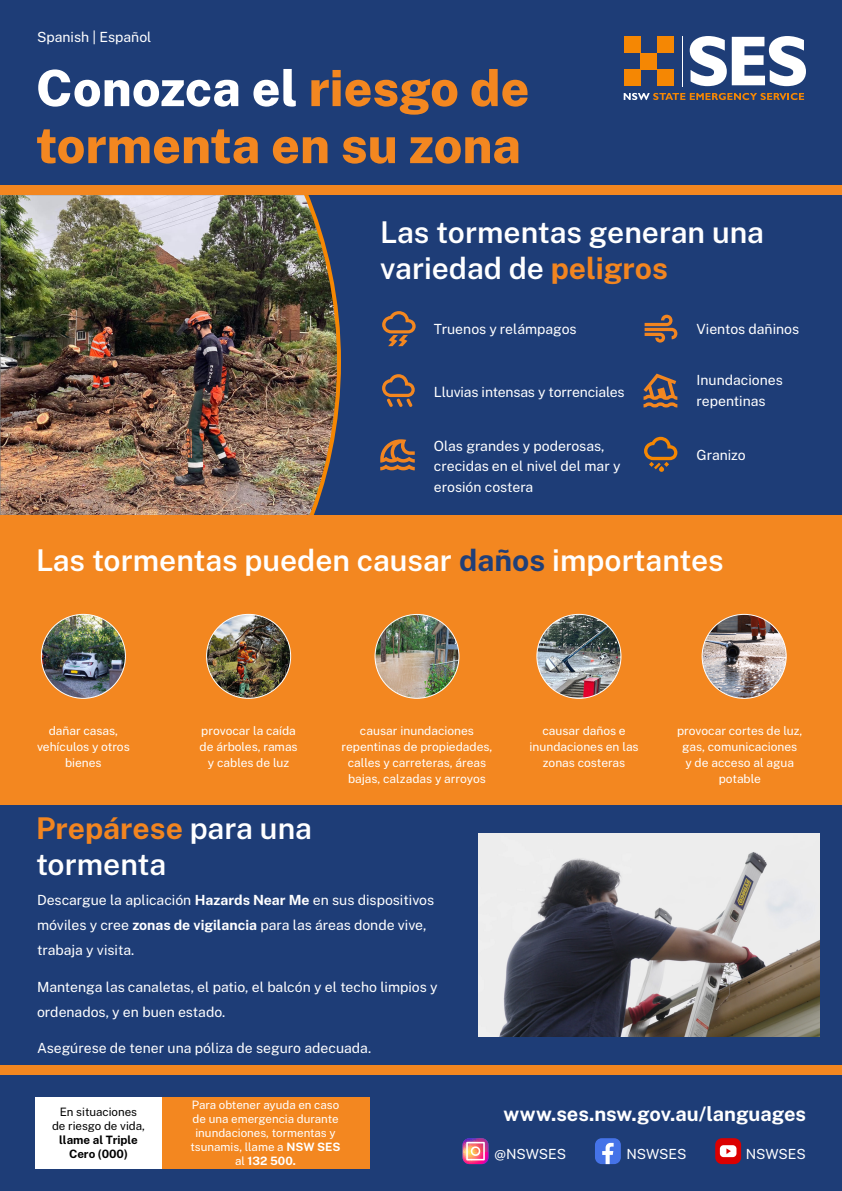
<style>
.page{position:relative;width:842px;height:1191px;background:#fff}
.page>*{position:absolute;margin:0;border:0;box-sizing:border-box;transform-origin:0 0}
.t1{font:800 50px/57px "Public Sans";color:#f38720}
.t2{font:600 30px/36px "Public Sans";color:#fff}
.t3{font:700 20px "Public Sans";color:#fff}
.t4{font:14px/20.9px "Public Sans";color:#fff}
.t5{font:12px/16px "Public Sans";color:#fff;text-align:center}
.t6{font:11.6px/13.9px "Public Sans";color:#fff;text-align:center}
.t7{font:11.6px/13.9px "Public Sans";color:#000;text-align:center}
.t8{font:700 11.6px/13.9px "Public Sans";color:#000;text-align:center}
.s1{color:#fff}
.s2{font-weight:700;color:#f28520}
.s3{font-weight:700;color:#203f78}
.s4{font-weight:700}
</style>
<div class="page">
<div style="left:0;top:805px;width:842px;height:273px;background:#1e3d77"></div>
<div style="left:0;top:195px;width:842px;height:320px;background:#1e3d77"></div>
<img style="left:0;top:195px;width:341px;height:320px">
<div style="left:0;top:0;width:842px;height:186px;background:#1e3d77"></div>
<div style="left:0;top:186px;width:842px;height:9px;background:#f38720"></div>
<div style="left:657px;top:69px;width:17px;height:17px;background:#f58703"></div>
<div style="left:640px;top:53px;width:17px;height:16px;background:#f58703"></div>
<div style="left:657px;top:36px;width:17px;height:17px;background:#f58703"></div>
<div style="left:624px;top:69px;width:16px;height:17px;background:#f58703"></div>
<div style="left:624px;top:36px;width:16px;height:17px;background:#f58703"></div>
<svg style="left:690px;top:36px;width:116px;height:50px"></svg>
<hr style="left:682px;top:36px;width:1px;height:50px;background:#fff">
<svg style="left:624px;top:93px;width:180px;height:7px"></svg>
<div style="left:0;top:515px;width:842px;height:290px;background:#f38720"></div>
<div style="left:0;top:1074px;width:842px;height:117px;background:#1e3d77"></div>
<div style="left:35px;top:1097px;width:127px;height:71px;background:#fff"></div>
<div style="left:162px;top:1097px;width:207px;height:71px;background:#f38720"></div>
<img style="left:702px;top:614px;width:84px;height:84px;border-radius:42px">
<svg style="left:382px;top:374px;width:33px;height:33px"></svg>
<svg style="left:645px;top:315px;width:32px;height:27px"></svg>
<svg style="left:380px;top:439px;width:35px;height:31px"></svg>
<svg style="left:644px;top:437px;width:33px;height:35px"></svg>
<img style="left:375px;top:614px;width:84px;height:84px;border-radius:42px">
<svg style="left:643px;top:373px;width:34px;height:34px"></svg>
<img style="left:41px;top:614px;width:84px;height:84px;border-radius:42px">
<img style="left:537px;top:614px;width:84px;height:84px;border-radius:42px">
<img style="left:207px;top:614px;width:84px;height:84px;border-radius:42px">
<div style="left:0;top:1065px;width:842px;height:9px;background:#f38720"></div>
<img style="left:478px;top:833px;width:342px;height:203px">
<svg style="left:382px;top:311px;width:34px;height:35px"></svg>
<div style="left:595px;top:1138px;width:26px;height:26px;background:#4573e8;border-radius:7px"></div>
<svg style="left:602px;top:1142px;width:12px;height:22px"></svg>
<div style="left:715px;top:1138px;width:26px;height:26px;background:#db0000;border-radius:7px"></div>
<div style="left:720px;top:1145px;width:16px;height:12px;background:#fff;border-radius:4px"></div>
<svg style="left:726px;top:1148px;width:5px;height:5px"></svg>
<svg style="left:463px;top:1138px;width:25px;height:26px"></svg>
<p class="t4" style="left:37px;top:26px;width:116px">Spanish | Español</p>
<h1 class="t1" style="left:36px;top:55px;width:495px"><span class="s1">Conozca el</span> riesgo de tormenta en su zona</h1>
<h2 class="t2" style="left:380px;top:211px;width:385px">Las tormentas generan una variedad de <span class="s2">peligros</span></h2>
<p class="t4" style="left:434px;top:318px;width:144px">Truenos y relámpagos</p>
<p class="t4" style="left:696px;top:318px;width:104px">Vientos dañinos</p>
<p class="t4" style="left:434px;top:381px;width:192px">Lluvias intensas y torrenciales</p>
<p class="t4" style="left:696px;top:369px;width:88px">Inundaciones repentinas</p>
<p class="t4" style="left:434px;top:434px;width:188px">Olas grandes y poderosas, crecidas en el nivel del mar y erosión costera</p>
<p class="t4" style="left:696px;top:443px;width:51px">Granizo</p>
<h2 class="t2" style="left:36px;top:540px;width:689px">Las tormentas pueden causar <span class="s3">daños</span> importantes</h2>
<p class="t5" style="left:37px;top:722px;width:94px">dañar casas, vehículos y otros bienes</p>
<p class="t5" style="left:200px;top:722px;width:100px">provocar la caída de árboles, ramas y cables de luz</p>
<p class="t5" style="left:342px;top:722px;width:152px">causar inundaciones repentinas de propiedades, calles y carreteras, áreas bajas, calzadas y arroyos</p>
<p class="t5" style="left:529px;top:722px;width:111px">causar daños e inundaciones en las zonas costeras</p>
<p class="t5" style="left:677px;top:722px;width:127px">provocar cortes de luz, gas, comunicaciones<br>y de acceso al agua potable</p>
<h2 class="t2" style="left:36px;top:808px;width:277px"><span class="s2">Prepárese</span> para una tormenta</h2>
<p class="t4" style="left:37px;top:886px;width:399px;line-height:25.1px">Descargue la aplicación <span class="s4">Hazards Near Me</span> en sus dispositivos móviles y cree <span class="s4">zonas de vigilancia</span> para las áreas donde vive, trabaja y visita.</p>
<p class="t4" style="left:37px;top:973px;width:402px;line-height:25.1px">Mantenga las canaletas, el patio, el balcón y el techo limpios y ordenados, y en buen estado.</p>
<p class="t4" style="left:37px;top:1037px;width:336px">Asegúrese de tener una póliza de seguro adecuada.</p>
<p class="t7" style="left:52px;top:1104px;width:94px">En situaciones de riesgo de vida,</p>
<p class="t8" style="left:59px;top:1131px;width:80px">llame al Triple<br>Cero (000)</p>
<p class="t6" style="left:190px;top:1097px;width:152px">Para obtener ayuda en caso de una emergencia durante inundaciones, tormentas y tsunamis, llame a <span class="s4">NSW SES </span>al <span class="s4">132 500.</span></p>
<h3 class="t3" style="left:504px;top:1098px;width:304px">www.ses.nsw.gov.au/languages</h3>
<p class="t4" style="left:495px;top:1142px;width:73px">@NSWSES</p>
<p class="t4" style="left:626px;top:1142px;width:62px">NSWSES</p>
<p class="t4" style="left:746px;top:1142px;width:62px">NSWSES</p>
</div>
